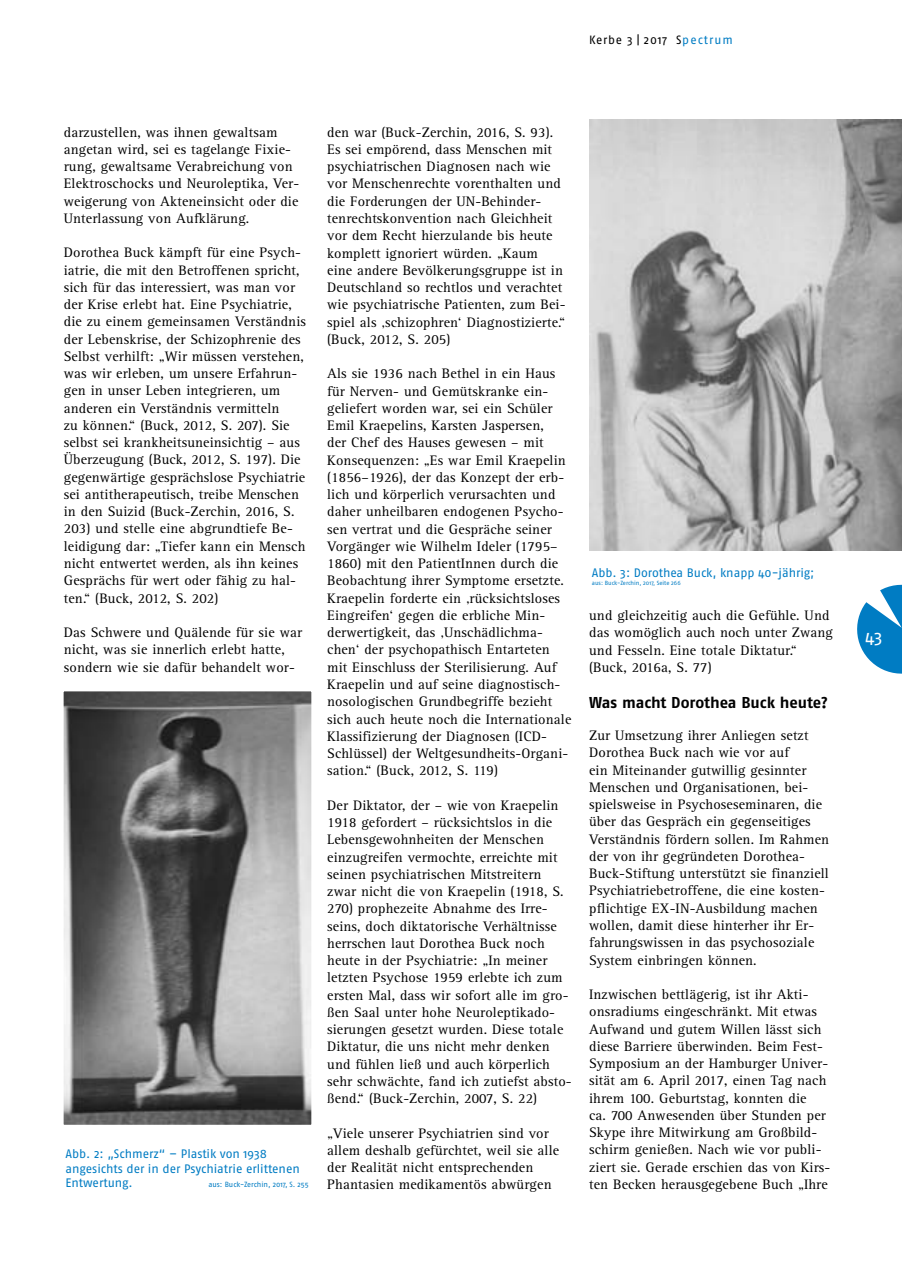
<style>
.page{position:relative;width:902px;height:1263px;background:#fff}
.page>*{position:absolute;margin:0;border:0;box-sizing:border-box;transform-origin:0 0}
.t1{font:18px "Fago OT";color:#fff}
.t2{font:700 15.75px "Fago OT";letter-spacing:-.005em;color:#000}
.t3{font:14.25px/17.2px "Rotis Serif Pro";letter-spacing:.01em;color:#000}
.t4{font:12.3px/14.7px "Fago OT";letter-spacing:-.005em;color:#007cc3}
.t5{font:12px "Fago OT";letter-spacing:.06em;color:#000}
.t6{font:7.5px "Fago OT";letter-spacing:-.005em;color:#007cc3}
.t7{font:6px "Fago OT";color:#007cc3}
.s1{color:#007cc3}
</style>
<div class="page">
<svg style="left:857px;top:584px;width:44px;height:90px"></svg>
<img style="left:65px;top:692px;width:245px;height:432px">
<div style="left:61px;top:688px;width:253px;height:440px;border:3px solid #fff"></div>
<img style="left:589px;top:119px;width:312px;height:431px">
<p class="t5" style="left:589px;top:32px;width:145px">Kerbe 3 | 2017 S<span class="s1">pectrum</span></p>
<p class="t3" style="left:64px;top:123px;width:237px">darzustellen, was ihnen gewaltsam angetan wird, sei es tagelange Fixie&shy;rung, gewaltsame Verabreichung von Elektroschocks und Neuroleptika, Ver&shy;weigerung von Akteneinsicht oder die Unterlassung von Aufklärung.</p>
<p class="t3" style="left:64px;top:244px;width:244px">Dorothea Buck kämpft für eine Psych&shy;iatrie, die mit den Betroffenen spricht, sich für das interessiert, was man vor der Krise erlebt hat. Eine Psychiatrie, die zu einem gemeinsamen Verständnis der Lebenskrise, der Schizophrenie des Selbst verhilft: „Wir müssen verstehen, was wir erleben, um unsere Erfahrun&shy;gen in unser Leben integrieren, um anderen ein Verständnis vermitteln<br>zu können.“ (Buck, 2012, S. 207). Sie selbst sei krankheitsuneinsichtig – aus Überzeugung (Buck, 2012, S. 197). Die gegenwärtige gesprächslose Psychiatrie sei antitherapeutisch, treibe Menschen in den Suizid (Buck-Zerchin, 2016, S.<br>203) und stelle eine abgrundtiefe Be&shy;leidigung dar: „Tiefer kann ein Mensch nicht entwertet werden, als ihn keines Gesprächs für wert oder fähig zu hal&shy;ten.“ (Buck, 2012, S. 202)</p>
<p class="t3" style="left:64px;top:624px;width:240px">Das Schwere und Quälende für sie war nicht, was sie innerlich erlebt hatte, sondern wie sie dafür behandelt wor-</p>
<p class="t4" style="left:66px;top:1146px;width:236px">Abb. 2: „Schmerz“ – Plastik von 1938 angesichts der in der Psychiatrie erlittenen<br>Entwertung.</p>
<p class="t6" style="left:208px;top:1180px;width:102px">aus: Buck-Zerchin, 2017, S. 255</p>
<p class="t3" style="left:327px;top:124px;width:240px">den war (Buck-Zerchin, 2016, S. 93).<br>Es sei empörend, dass Menschen mit psychiatrischen Diagnosen nach wie vor Menschenrechte vorenthalten und die Forderungen der UN-Behinder&shy;tenrechtskonvention nach Gleichheit vor dem Recht hierzulande bis heute komplett ignoriert würden. „Kaum eine andere Bevölkerungsgruppe ist in Deutschland so rechtlos und verachtet wie psychiatrische Patienten, zum Bei&shy;spiel als ‚schizophren‘ Diagnostizierte.“ (Buck, 2012, S. 205)</p>
<p class="t3" style="left:327px;top:365px;width:246px">Als sie 1936 nach Bethel in ein Haus für Nerven- und Gemütskranke ein&shy;geliefert worden war, sei ein Schüler Emil Kraepelins, Karsten Jaspersen,<br>der Chef des Hauses gewesen – mit Konsequenzen: „Es war Emil Kraepelin (1856–1926), der das Konzept der erb&shy;lich und körperlich verursachten und daher unheilbaren endogenen Psycho&shy;sen vertrat und die Gespräche seiner Vorgänger wie Wilhelm Ideler (1795– 1860) mit den PatientInnen durch die Beobachtung ihrer Symptome ersetzte.<br>Kraepelin forderte ein ‚rücksichtsloses Eingreifen‘ gegen die erbliche Min&shy;derwertigkeit, das ‚Unschädlichma&shy;chen‘ der psychopathisch Entarteten mit Einschluss der Sterilisierung. Auf Kraepelin und auf seine diagnostisch&shy;nosologischen Grundbegriffe bezieht sich auch heute noch die Internationale Klassifizierung der Diagnosen (ICD-Schlüssel) der Weltgesundheits-Organi&shy;sation.“ (Buck, 2012, S. 119)</p>
<p class="t3" style="left:327px;top:797px;width:246px">Der Diktator, der – wie von Kraepelin 1918 gefordert – rücksichtslos in die Lebensgewohnheiten der Menschen einzugreifen vermochte, erreichte mit seinen psychiatrischen Mitstreitern zwar nicht die von Kraepelin (1918, S.<br>270) prophezeite Abnahme des Irre&shy;seins, doch diktatorische Verhältnisse herrschen laut Dorothea Buck noch heute in der Psychiatrie: „In meiner letzten Psychose 1959 erlebte ich zum ersten Mal, dass wir sofort alle im gro&shy;ßen Saal unter hohe Neuroleptikado&shy;sierungen gesetzt wurden. Diese totale Diktatur, die uns nicht mehr denken und fühlen ließ und auch körperlich sehr schwächte, fand ich zutiefst absto&shy;ßend.“ (Buck-Zerchin, 2007, S. 22)</p>
<p class="t3" style="left:327px;top:1124px;width:233px">„Viele unserer Psychiatrien sind vor allem deshalb gefürchtet, weil sie alle der Realität nicht entsprechenden Phantasien medikamentös abwürgen</p>
<p class="t4" style="left:591px;top:566px;width:224px">Abb. 3: Dorothea Buck, knapp 40-jährig;</p>
<p class="t7" style="left:591px;top:579px;width:90px">aus: Buck-Zerchin, 2017, Seite 266</p>
<p class="t3" style="left:589px;top:607px;width:245px">und gleichzeitig auch die Gefühle. Und das womöglich auch noch unter Zwang und Fesseln. Eine totale Diktatur.“ (Buck, 2016a, S. 77)</p>
<p class="t2" style="left:589px;top:693px;width:240px">Was macht Dorothea Buck heute?</p>
<p class="t3" style="left:589px;top:727px;width:241px">Zur Umsetzung ihrer Anliegen setzt Dorothea Buck nach wie vor auf<br>ein Miteinander gutwillig gesinnter Menschen und Organisationen, bei&shy;spielsweise in Psychoseseminaren, die über das Gespräch ein gegenseitiges Verständnis fördern sollen. Im Rahmen der von ihr gegründeten Dorothea-Buck-Stiftung unterstützt sie finanziell Psychiatriebetroffene, die eine kosten&shy;pflichtige EX-IN-Ausbildung machen wollen, damit diese hinterher ihr Er&shy;fahrungswissen in das psychosoziale System einbringen können.</p>
<p class="t3" style="left:589px;top:986px;width:243px">Inzwischen bettlägerig, ist ihr Akti&shy;onsradiums eingeschränkt. Mit etwas Aufwand und gutem Willen lässt sich diese Barriere überwinden. Beim Fest-Symposium an der Hamburger Univer&shy;sität am 6. April 2017, einen Tag nach ihrem 100. Geburtstag, konnten die<br>ca. 700 Anwesenden über Stunden per Skype ihre Mitwirkung am Großbild&shy;schirm genießen. Nach wie vor publi&shy;ziert sie. Gerade erschien das von Kirs&shy;ten Becken herausgegebene Buch „Ihre</p>
<p class="t1" style="left:865px;top:626px;width:19px">43</p>
</div>
